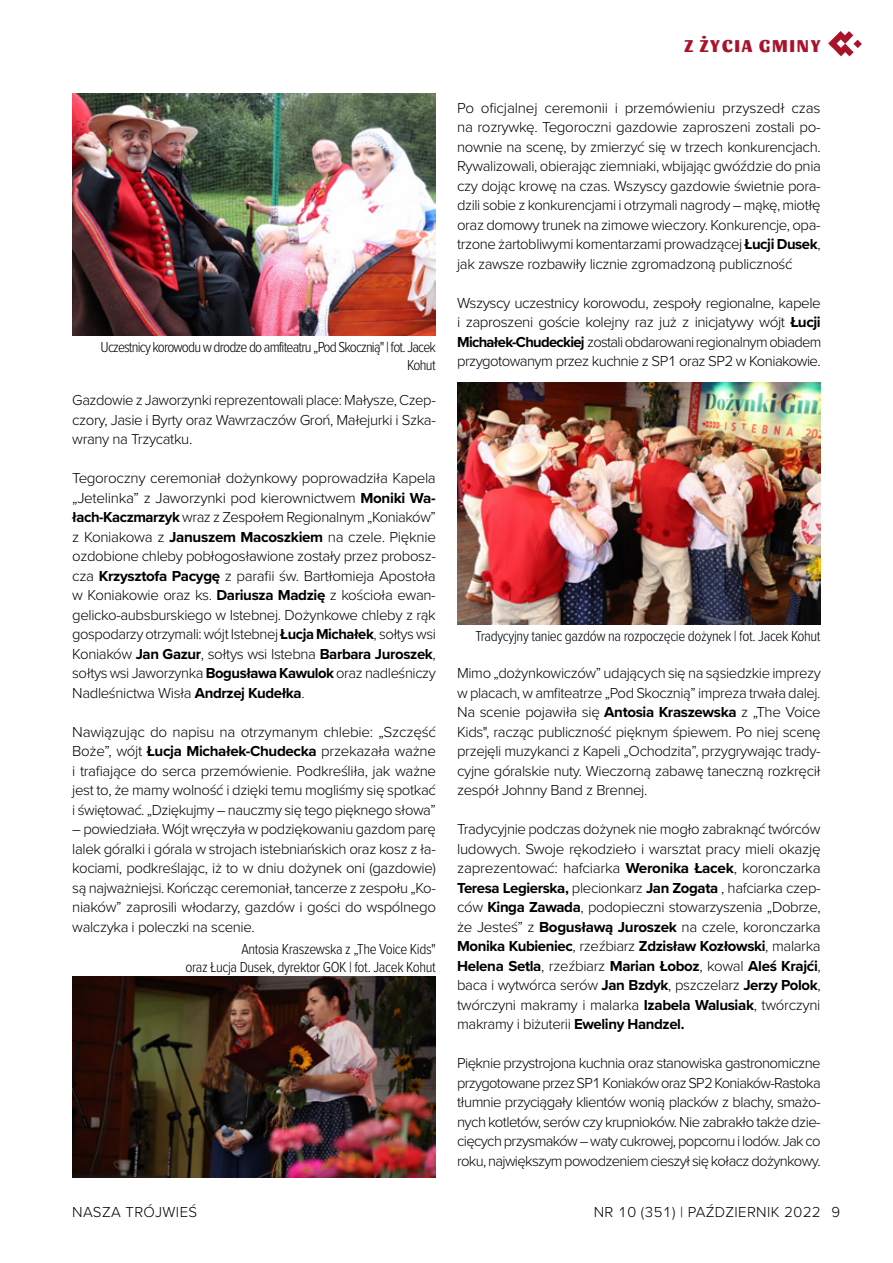
<style>
.page{position:relative;width:893px;height:1263px;background:#fff}
.page>*{position:absolute;margin:0;border:0;box-sizing:border-box;transform-origin:0 0}
.t1{font:800 18px "Sansita";letter-spacing:.1em;color:#a9132a}
.t2{font:300 15px/19.5px "Proxima Nova";letter-spacing:-.025em;color:#000;text-align:justify}
.t3{font:300 15px/18px "Proxima Nova Cond";letter-spacing:-.025em;color:#000;text-align:right}
.t4{font:300 15px/18px "Proxima Nova Cond";letter-spacing:-.055em;color:#000;text-align:right}
.t5{font:300 15px "Proxima Nova";letter-spacing:.025em;color:#000}
.s1{font-weight:700}
</style>
<div class="page">
<svg style="left:828px;top:31px;width:34px;height:25px"></svg>
<img style="left:72px;top:94px;width:364px;height:242px">
<img style="left:72px;top:977px;width:364px;height:200px">
<img style="left:457px;top:382px;width:364px;height:242px">
<p class="t1" style="left:684px;top:35px;width:138px">Z ŻYCIA GMINY</p>
<p class="t4" style="left:101px;top:337px;width:337px">Uczestnicy korowodu w drodze do amfiteatru „Pod Skocznią" | fot. Jacek<br>Kohut</p>
<p class="t2" style="left:72px;top:389px;width:365px">Gazdowie z Jaworzynki reprezentowali place: Małysze, Czep&shy;czory, Jasie i Byrty oraz Wawrzaczów Groń, Małejurki i Szka&shy;wrany na Trzycatku.</p>
<p class="t2" style="left:72px;top:467px;width:365px">Tegoroczny ceremoniał dożynkowy poprowadziła Kapela „Jetelinka” z Jaworzynki pod kierownictwem <span class="s1">Moniki Wa&shy;łach-Kaczmarzyk</span> wraz z Zespołem Regionalnym „Koniaków” z Koniakowa z <span class="s1">Januszem Macoszkiem</span> na czele. Pięknie ozdobione chleby pobłogosławione zostały przez probosz&shy;cza <span class="s1">Krzysztofa Pacygę</span> z parafi św. Bartłomieja Apostoła w Koniakowie oraz ks. <span class="s1">Dariusza Madzię</span> z kościoła ewan&shy;gelicko-aubsburskiego w Istebnej. Dożynkowe chleby z rąk gospodarzy otrzymali: wójt Istebnej <span class="s1">Łucja Michałek</span>, sołtys wsi Koniaków <span class="s1">Jan Gazur</span>, sołtys wsi Istebna <span class="s1">Barbara Juroszek</span>, sołtys wsi Jaworzynka <span class="s1">Bogusława Kawulok</span> oraz nadleśniczy Nadleśnictwa Wisła <span class="s1">Andrzej Kudełka</span>.</p>
<p class="t2" style="left:72px;top:721px;width:365px">Nawiązując do napisu na otrzymanym chlebie: „Szczęść Boże”, wójt <span class="s1">Łucja Michałek-Chudecka</span> przekazała ważne i trafające do serca przemówienie. Podkreśliła, jak ważne jest to, że mamy wolność i dzięki temu mogliśmy się spotkać i świętować. „Dziękujmy – nauczmy się tego pięknego słowa”</p>
<p class="t2" style="left:72px;top:818px;width:365px">– powiedziała. Wójt wręczyła w podziękowaniu gazdom parę lalek góralki i górala w strojach istebniańskich oraz kosz z ła&shy;kociami, podkreślając, iż to w dniu dożynek oni (gazdowie) są najważniejsi. Kończąc ceremoniał, tancerze z zespołu „Ko&shy;niaków” zaprosili włodarzy, gazdów i gości do wspólnego walczyka i poleczki na scenie.</p>
<p class="t3" style="left:185px;top:939px;width:252px">Antosia Kraszewska z „The Voice Kids"<br>oraz Łucja Dusek, dyrektor GOK | fot. Jacek Kohut</p>
<p class="t2" style="left:457px;top:97px;width:365px">Po ofcjalnej ceremonii i przemówieniu przyszedł czas na rozrywkę. Tegoroczni gazdowie zaproszeni zostali po&shy;nownie na scenę, by zmierzyć się w trzech konkurencjach.<br>Rywalizowali, obierając ziemniaki, wbijając gwóździe do pnia czy dojąc krowę na czas. Wszyscy gazdowie świetnie pora&shy;dzili sobie z konkurencjami i otrzymali nagrody – mąkę, miotłę oraz domowy trunek na zimowe wieczory. Konkurencje, opa&shy;trzone żartobliwymi komentarzami prowadzącej <span class="s1">Łucji Dusek</span>, jak zawsze rozbawiły licznie zgromadzoną publiczność</p>
<p class="t2" style="left:457px;top:292px;width:366px">Wszyscy uczestnicy korowodu, zespoły regionalne, kapele i zaproszeni goście kolejny raz już z inicjatywy wójt <span class="s1">Łucji Michałek-Chudeckiej</span> zostali obdarowani regionalnym obiadem przygotowanym przez kuchnie z SP1 oraz SP2 w Koniakowie.</p>
<p class="t3" style="left:476px;top:627px;width:347px">Tradycyjny taniec gazdów na rozpoczęcie dożynek | fot. Jacek Kohut</p>
<p class="t2" style="left:457px;top:662px;width:365px">Mimo „dożynkowiczów” udających się na sąsiedzkie imprezy w placach, w amfteatrze „Pod Skocznią” impreza trwała dalej.<br>Na scenie pojawiła się <span class="s1">Antosia Kraszewska</span> z „The Voice Kids", racząc publiczność pięknym śpiewem. Po niej scenę przejęli muzykanci z Kapeli „Ochodzita”, przygrywając trady&shy;cyjne góralskie nuty. Wieczorną zabawę taneczną rozkręcił zespół Johnny Band z Brennej.</p>
<p class="t2" style="left:457px;top:818px;width:365px">Tradycyjnie podczas dożynek nie mogło zabraknąć twórców ludowych. Swoje rękodzieło i warsztat pracy mieli okazję zaprezentować: hafciarka <span class="s1">Weronika Łacek</span>, koronczarka <span class="s1">Teresa Legierska,</span> plecionkarz <span class="s1">Jan Zogata</span> , hafciarka czep&shy;ców <span class="s1">Kinga Zawada</span>, podopieczni stowarzyszenia „Dobrze, że Jesteś” z <span class="s1">Bogusławą Juroszek</span> na czele, koronczarka <span class="s1">Monika Kubieniec</span>, rzeźbiarz <span class="s1">Zdzisław Kozłowski</span>, malarka <span class="s1">Helena Setla</span>, rzeźbiarz <span class="s1">Marian Łoboz</span>, kowal <span class="s1">Aleś Krajći</span>, baca i wytwórca serów <span class="s1">Jan Bzdyk</span>, pszczelarz <span class="s1">Jerzy Polok</span>, twórczyni makramy i malarka <span class="s1">Izabela Walusiak</span>, twórczyni makramy i biżuterii <span class="s1">Eweliny Handzel.</span></p>
<p class="t2" style="left:457px;top:1052px;width:365px">Pięknie przystrojona kuchnia oraz stanowiska gastronomiczne przygotowane przez SP1 Koniaków oraz SP2 Koniaków-Rastoka tłumnie przyciągały klientów wonią placków z blachy, smażo&shy;nych kotletów, serów czy krupnioków. Nie zabrakło także dzie&shy;cięcych przysmaków – waty cukrowej, popcornu i lodów. Jak co roku, największym powodzeniem cieszył się kołacz dożynkowy.</p>
<p class="t5" style="left:72px;top:1201px;width:126px">NASZA TRÓJWIEŚ</p>
<p class="t5" style="left:594px;top:1201px;width:228px">NR 10 (351) | PAŹDZIERNIK 2022</p>
<p class="t2" style="left:831px;top:1201px;width:10px">9</p>
</div>
